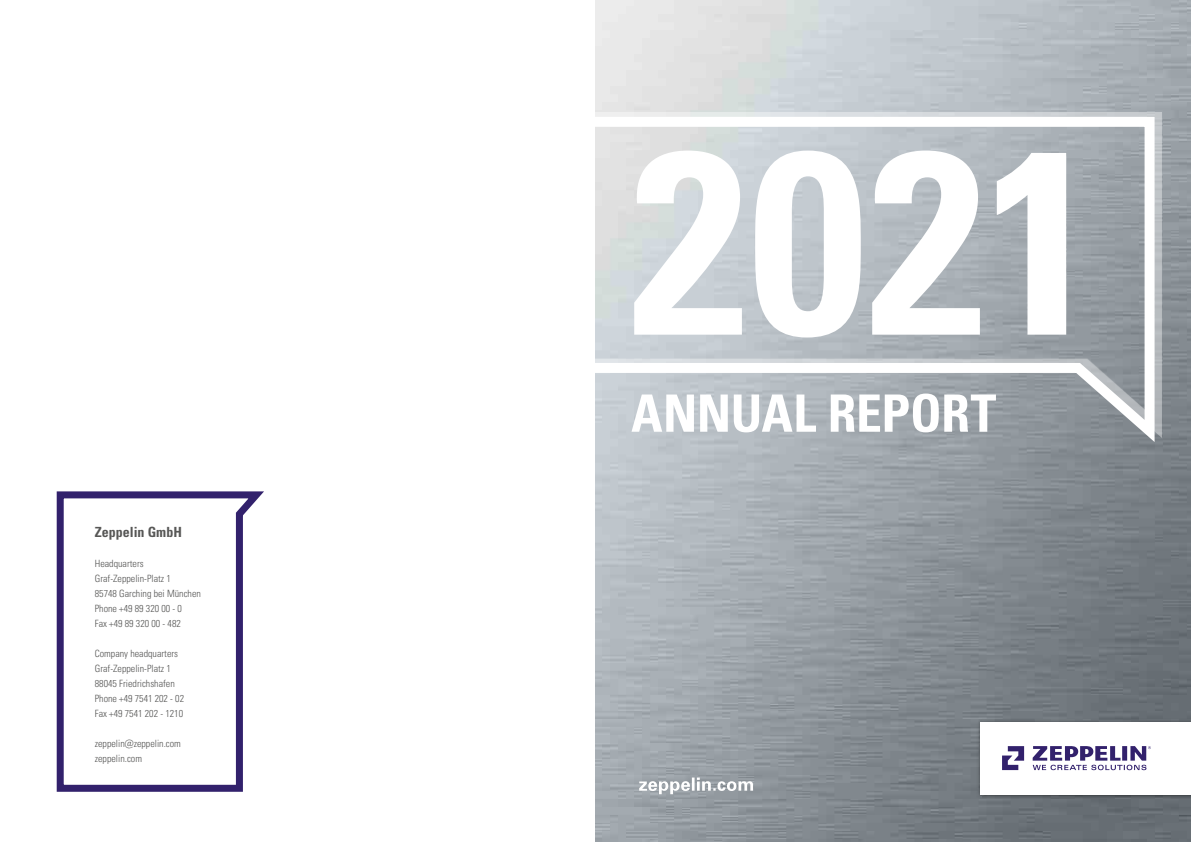
<style>
.page{position:relative;width:1191px;height:842px;background:#fff}
.page>*{position:absolute;margin:0;border:0;box-sizing:border-box;transform-origin:0 0}
.H_1{font:260px "Univers LTCYR 67 Bold Cond";color:#fff}
.Subheadline_1{font:51.6px "Univers LTCYR 67 Bold Cond";letter-spacing:-.005em;color:#fff}
.body{font:14px "Univers LTCYR 67 Bold Cond";color:#575756}
._02_body{font:10px "Univers LTCYR 47 Light Cond";color:#575756}
</style>
<div class="page">
<svg style="left:56px;top:491px;width:208px;height:301px"></svg>
<img style="left:595px;top:0;width:596px;height:842px">
<div style="left:976px;top:718px;width:215px;height:82px;background:#000;opacity:.6"></div>
<div style="left:980px;top:722px;width:211px;height:72px;background:#fff"></div>
<svg style="left:1002px;top:746px;width:22px;height:24px"></svg>
<svg style="left:1032px;top:746px;width:119px;height:24px"></svg>
<svg style="left:639px;top:777px;width:114px;height:17px"></svg>
<svg style="left:595px;top:112px;width:564px;height:341px;background:#bac0c5"></svg>
<p class="body" style="left:95px;top:523px;width:89px">Zeppelin GmbH</p>
<p class="_02_body" style="left:95px;top:556px;width:50px">Headquarters</p>
<p class="_02_body" style="left:95px;top:571px;width:78px">Graf-Zeppelin-Platz 1</p>
<p class="_02_body" style="left:95px;top:586px;width:108px">85748 Garching bei München</p>
<p class="_02_body" style="left:95px;top:601px;width:89px">Phone +49 89 320 00 - 0</p>
<p class="_02_body" style="left:95px;top:616px;width:88px">Fax +49 89 320 00 - 482</p>
<p class="_02_body" style="left:95px;top:646px;width:85px">Company headquarters</p>
<p class="_02_body" style="left:95px;top:661px;width:78px">Graf-Zeppelin-Platz 1</p>
<p class="_02_body" style="left:95px;top:676px;width:81px">88045 Friedrichshafen</p>
<p class="_02_body" style="left:95px;top:691px;width:91px">Phone +49 7541 202 - 02</p>
<p class="_02_body" style="left:95px;top:706px;width:90px">Fax +49 7541 202 - 1210</p>
<p class="_02_body" style="left:95px;top:736px;width:88px">zeppelin@zeppelin.com</p>
<p class="_02_body" style="left:95px;top:751px;width:49px">zeppelin.com</p>
<p class="H_1" style="left:631px;top:83px;width:470px">2021</p>
<p class="Subheadline_1" style="left:631px;top:382px;width:367px">ANNUAL REPORT</p>
</div>
